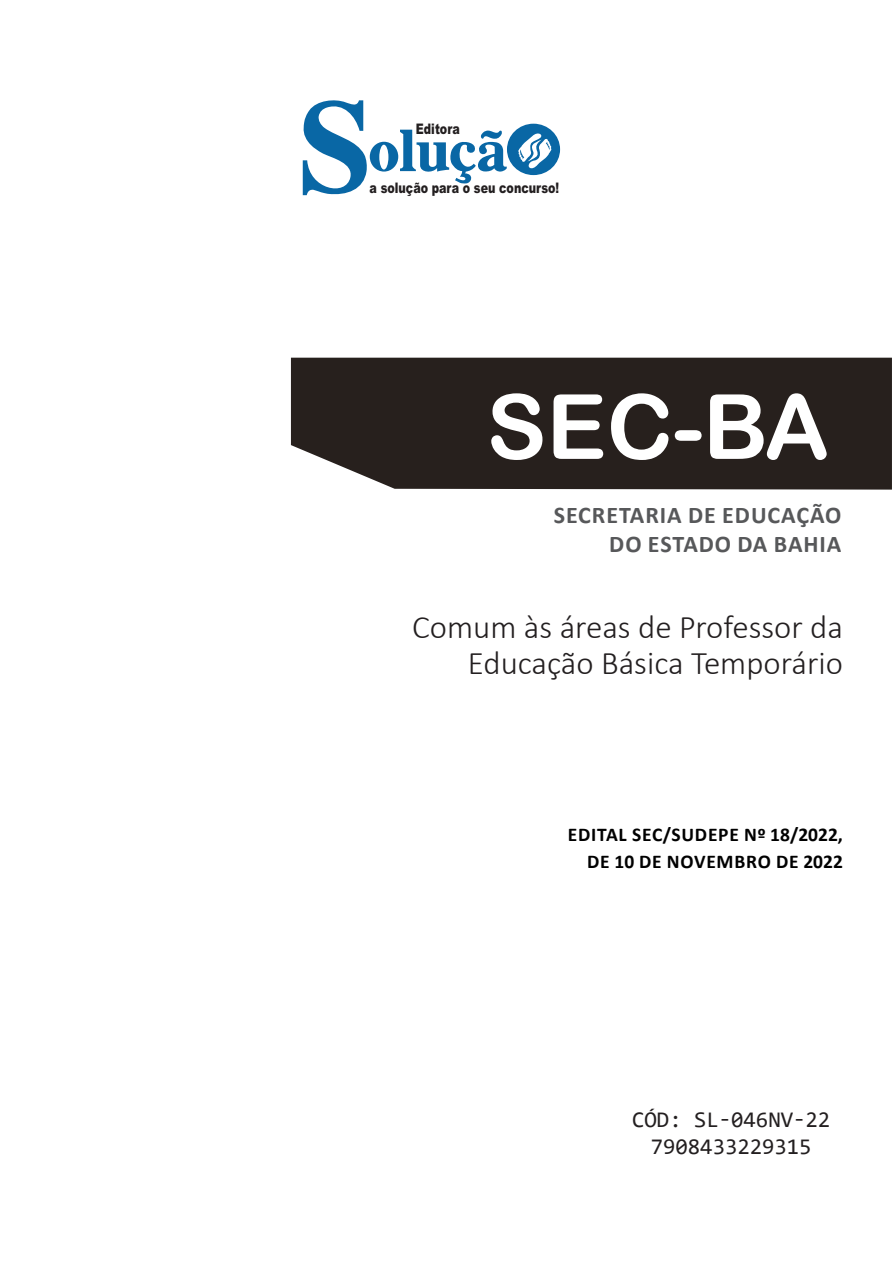
<style>
.page{position:relative;width:893px;height:1263px;background:#fff}
.page>*{position:absolute;margin:0;border:0;box-sizing:border-box;transform-origin:0 0}
.TÍTULO{font:90px "Arial Rounded MT Bold";color:#fff}
.CARGO{font:300 33px/36px "Calibri";color:#231f20;text-align:right}
.SUBTÍTULO{font:700 24px/28.8px "Calibri";letter-spacing:.04em;color:#57585a;text-align:right}
.SKU_CÓD{font:22.5px "Consolas";color:#231f20}
.EDITAL{font:700 19.5px/27px "Calibri";letter-spacing:.04em;color:#000;text-align:right}
.t1{font:900 14.55px "Arial";color:#231f20;scale:.76 1}
</style>
<div class="page">
<div style="left:291px;top:358px;width:601px;height:132px;background:#27201d"></div>
<svg style="left:303px;top:100px;width:257px;height:96px"></svg>
<p class="t1" style="left:416px;top:118px;width:59px">Editora</p>
<p class="t1" style="left:370px;top:178px;width:251px">a solução para o seu concurso!</p>
<p class="TÍTULO" style="left:486px;top:374px;width:344px">SEC-BA</p>
<p class="SUBTÍTULO" style="left:554px;top:500px;width:289px">SECRETARIA DE EDUCAÇÃO<br>DO ESTADO DA BAHIA</p>
<p class="CARGO" style="left:412px;top:609px;width:432px">Comum às áreas de Professor da<br>Educação Básica Temporário</p>
<p class="EDITAL" style="left:568px;top:821px;width:277px">EDITAL SEC/SUDEPE Nº 18/2022,<br>DE 10 DE NOVEMBRO DE 2022</p>
<p class="SKU_CÓD" style="left:632px;top:1104px;width:199px">CÓD: SL-046NV-22</p>
<p class="SKU_CÓD" style="left:651px;top:1131px;width:162px">7908433229315</p>
</div>
